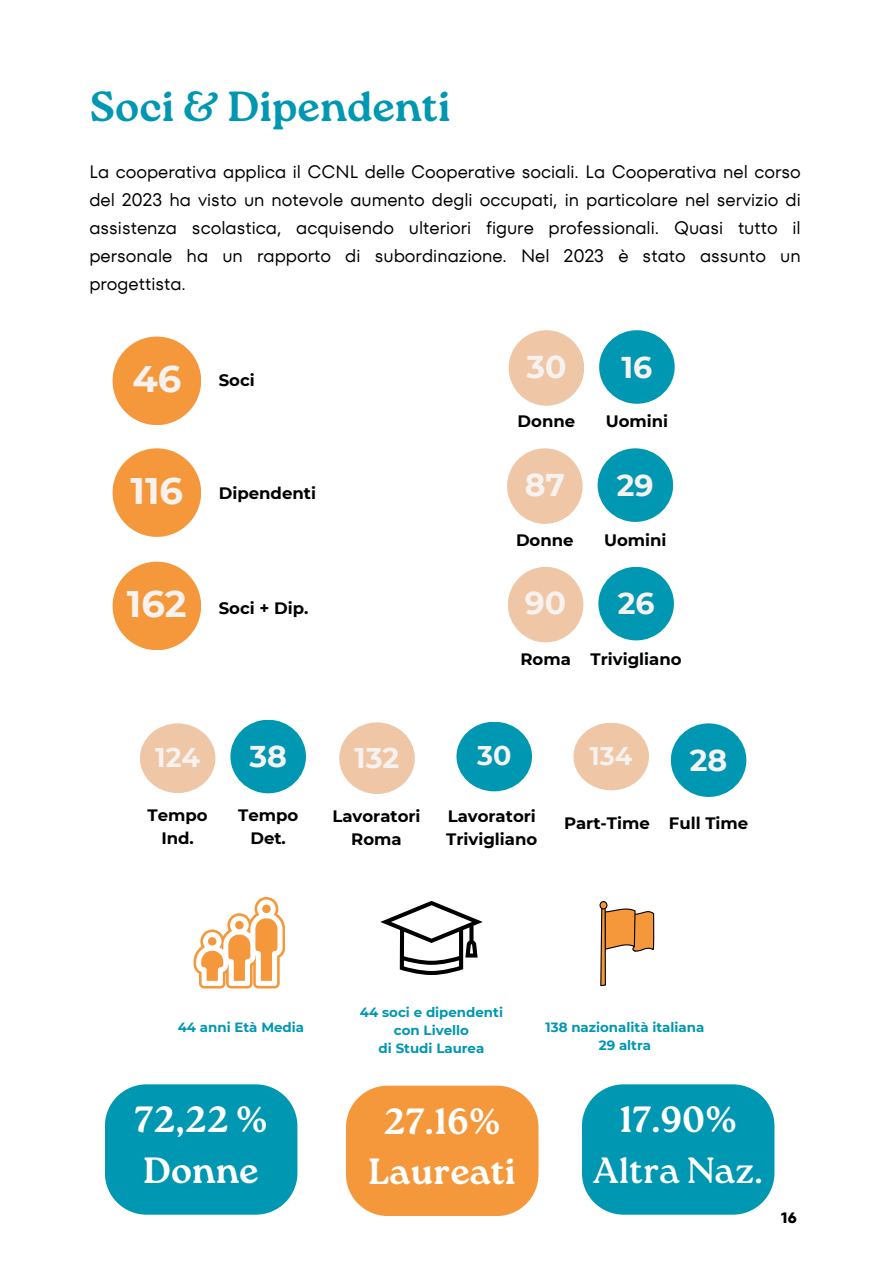
<style>
.page{position:relative;width:894px;height:1264px;background:#fff}
.page>*{position:absolute;margin:0;border:0;box-sizing:border-box;transform-origin:0 0}
.t1{font:700 42px "Roca One";color:#0097b2}
.t2{font:700 36.9px "Montserrat";color:#f6f2ef}
.t3{font:700 36.45px/50.7px "Roca One";color:#fff}
.t4{font:36.45px "Roca One";color:#fff}
.t5{font:700 31.5px "Montserrat";color:#f6f2ef}
.t6{font:700 30px "Montserrat";color:#f6f2ef}
.t7{font:700 28.5px "Montserrat";color:#f6f2ef}
.t8{font:700 27px "Montserrat";color:#f6f2ef}
.t9{font:700 25.5px "Montserrat";color:#f6f2ef}
.t10{font:18px/28.2px "TT Fors";color:#000;text-align:justify}
.t11{font:700 16.5px/22.5px "Montserrat";color:#000;text-align:center}
.t12{font:700 15px "TT Fors";color:#000}
.t13{font:700 13.35px/18.3px "Montserrat";color:#0097b2;text-align:center}
</style>
<div class="page">
<div style="left:112px;top:448px;width:89px;height:89px;background:#f5983b;border-radius:50%"></div>
<div style="left:507px;top:448px;width:75px;height:76px;background:#efc6a6;border-radius:50%"></div>
<div style="left:597px;top:448px;width:76px;height:74px;background:#0097b2;border-radius:50%"></div>
<div style="left:507px;top:567px;width:76px;height:75px;background:#efc6a6;border-radius:50%"></div>
<div style="left:598px;top:567px;width:75px;height:73px;background:#0097b2;border-radius:50%"></div>
<div style="left:112px;top:561px;width:89px;height:89px;background:#f5983b;border-radius:50%"></div>
<div style="left:112px;top:336px;width:89px;height:89px;background:#f5983b;border-radius:50%"></div>
<div style="left:140px;top:723px;width:75px;height:70px;background:#efc6a6;border-radius:50%"></div>
<div style="left:230px;top:719px;width:76px;height:74px;background:#0097b2;border-radius:50%"></div>
<div style="left:339px;top:722px;width:75px;height:72px;background:#efc6a6;border-radius:50%"></div>
<div style="left:456px;top:721px;width:76px;height:70px;background:#0097b2;border-radius:50%"></div>
<div style="left:573px;top:722px;width:75px;height:68px;background:#efc6a6;border-radius:50%"></div>
<div style="left:670px;top:723px;width:76px;height:74px;background:#0097b2;border-radius:50%"></div>
<div style="left:508px;top:330px;width:76px;height:76px;background:#efc6a6;border-radius:50%"></div>
<div style="left:599px;top:330px;width:75px;height:74px;background:#0097b2;border-radius:50%"></div>
<svg style="left:193px;top:897px;width:92px;height:91px"></svg>
<svg style="left:380px;top:900px;width:102px;height:75px"></svg>
<svg style="left:600px;top:906px;width:54px;height:80px"></svg>
<svg style="left:599px;top:901px;width:7px;height:8px"></svg>
<div style="left:599px;top:900px;width:8px;height:9px;border:1px solid #000;border-radius:50%"></div>
<div style="left:105px;top:1084px;width:192px;height:130px;background:#0097b2"></div>
<div style="left:346px;top:1085px;width:192px;height:130px;background:#f5983b"></div>
<div style="left:582px;top:1084px;width:192px;height:130px;background:#0097b2"></div>
<h1 class="t1" style="left:89px;top:82px;width:363px">Soci &amp; Dipendenti</h1>
<p class="t10" style="left:89px;top:157px;width:712px">La cooperativa applica il CCNL delle Cooperative sociali. La Cooperativa nel corso del 2023 ha visto un notevole aumento degli occupati, in particolare nel servizio di assistenza scolastica, acquisendo ulteriori figure professionali. Quasi tutto il personale ha un rapporto di subordinazione. Nel 2023 è stato assunto un progettista.</p>
<h2 class="t2" style="left:132px;top:356px;width:50px">46</h2>
<p class="t11" style="left:219px;top:369px;width:38px">Soci</p>
<h3 class="t5" style="left:526px;top:347px;width:42px">30</h3>
<h3 class="t6" style="left:621px;top:348px;width:32px">16</h3>
<p class="t11" style="left:517px;top:410px;width:59px">Donne</p>
<p class="t11" style="left:605px;top:410px;width:64px">Uomini</p>
<h2 class="t2" style="left:130px;top:468px;width:54px">116</h2>
<h3 class="t5" style="left:524px;top:465px;width:42px">87</h3>
<h3 class="t6" style="left:616px;top:467px;width:38px">29</h3>
<p class="t11" style="left:219px;top:481px;width:99px">Dipendenti</p>
<p class="t11" style="left:516px;top:528px;width:59px">Donne</p>
<p class="t11" style="left:604px;top:528px;width:64px">Uomini</p>
<h2 class="t2" style="left:127px;top:581px;width:61px">162</h2>
<h3 class="t5" style="left:524px;top:583px;width:43px">90</h3>
<h3 class="t6" style="left:617px;top:585px;width:38px">26</h3>
<p class="t11" style="left:219px;top:596px;width:91px">Soci + Dip.</p>
<p class="t11" style="left:520px;top:647px;width:163px">Roma Trivigliano</p>
<h3 class="t8" style="left:155px;top:740px;width:47px">124</h3>
<h3 class="t6" style="left:249px;top:738px;width:39px">38</h3>
<h3 class="t7" style="left:354px;top:740px;width:46px">132</h3>
<h3 class="t8" style="left:477px;top:738px;width:36px">30</h3>
<h3 class="t9" style="left:589px;top:740px;width:44px">134</h3>
<h3 class="t6" style="left:689px;top:741px;width:39px">28</h3>
<p class="t11" style="left:148px;top:804px;width:62px">Tempo<br>Ind.</p>
<p class="t11" style="left:446px;top:805px;width:92px;text-align:left">Lavoratori<br>Trivigliano</p>
<p class="t11" style="left:332px;top:805px;width:90px">Lavoratori<br>Roma</p>
<p class="t11" style="left:564px;top:812px;width:186px">Part-Time Full Time</p>
<p class="t11" style="left:238px;top:804px;width:62px">Tempo<br>Det.</p>
<p class="t13" style="left:360px;top:1002px;width:144px">44 soci e dipendenti con Livello<br>di Studi Laurea</p>
<p class="t13" style="left:178px;top:1017px;width:128px">44 anni Età Media</p>
<p class="t13" style="left:545px;top:1017px;width:160px">138 nazionalità italiana<br>29 altra</p>
<h3 class="t3" style="left:134px;top:1094px;width:135px">72,22 %<br>Donne</h3>
<h3 class="t3" style="left:368px;top:1095px;width:149px;text-align:center">27.16%<br>Laureati</h3>
<h3 class="t3" style="left:618px;top:1094px;width:120px">17.90%</h3>
<h3 class="t4" style="left:593px;top:1149px;width:171px">Altra Naz.</h3>
<p class="t12" style="left:780px;top:1207px;width:17px">16</p>
</div>
